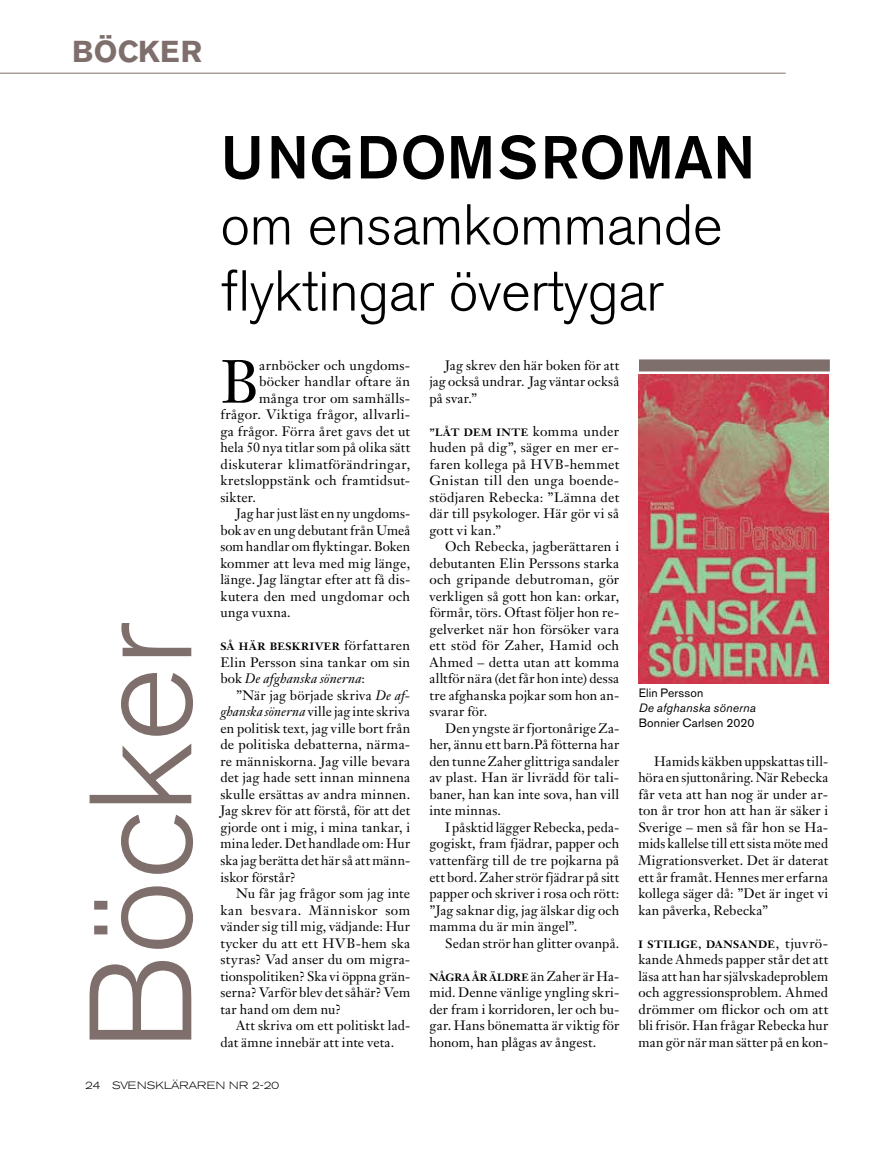
<style>
.page{position:relative;width:893px;height:1149px;background:#fff}
.page>*{position:absolute;margin:0;border:0;box-sizing:border-box;transform-origin:0 0}
.t1{font:300 144.15px "Akzidenz Grotesk BE";color:#7e6f6c}
.t2{font:500 60px "Akzidenz Grotesk BE";color:#000}
.t3{font:59.85px "Janson Text";color:#000}
.t4{font:300 57px/66px "Akzidenz Grotesk BE";letter-spacing:-.01em;color:#000}
.t5{font:700 30px "Akzidenz Grotesk BE";letter-spacing:.02em;color:#7e6f6c}
.t6{font:13.5px/16.5px "Janson Text";letter-spacing:.015em;color:#000;text-align:justify}
.t7{font:13.5px "Janson Text";letter-spacing:.035em;color:#000}
.t8{font:12px "Akzidenz Grotesk BE";letter-spacing:.015em;color:#000}
.t9{font:italic 12px "Akzidenz Grotesk BE";letter-spacing:.015em;color:#000}
.t10{font:700 10.5px "Janson Text";letter-spacing:.05em;color:#000}
.t11{font:700 10.5px "Janson Text";letter-spacing:.07em;color:#000}
.t12{font:700 10.5px "Janson Text";letter-spacing:.02em;color:#000}
.t13{font:300 expanded 10.5px "Akzidenz Grotesk BE";color:#000}
.s1{font-weight:400;font-size:13.5px}
.s2{font-style:italic}
</style>
<div class="page">
<hr style="left:0;top:73px;width:786px;height:1px;background:#7e6f6c">
<div style="left:639px;top:359px;width:191px;height:12px;background:#7e6f6c"></div>
<img style="left:639px;top:375px;width:190px;height:308px">
<h3 class="t5" style="left:72px;top:35px;width:132px">BÖCKER</h3>
<h1 class="t1" style="left:61px;top:1050px;width:430px;rotate:-90deg">Böcker</h1>
<h2 class="t2" style="left:220px;top:121px;width:537px">UNGDOMSROMAN</h2>
<h3 class="t4" style="left:220px;top:193px;width:504px">om ensamkommande flyktingar övertygar</h3>
<h3 class="t3" style="left:220px;top:344px;width:40px">B</h3>
<p class="t6" style="left:259px;top:356px;width:153px">arnböcker och ungdoms-</p>
<p class="t6" style="left:259px;top:373px;width:153px">böcker handlar oftare än</p>
<p class="t6" style="left:259px;top:389px;width:153px">många tror om samhälls-</p>
<p class="t6" style="left:220px;top:406px;width:191px">frågor. Viktiga frågor, allvarli-</p>
<p class="t6" style="left:220px;top:422px;width:191px">ga frågor. Förra året gavs det ut</p>
<p class="t6" style="left:220px;top:439px;width:191px">hela 50 nya titlar som på olika sätt</p>
<p class="t7" style="left:220px;top:455px;width:191px">diskuterar klimatförändringar,</p>
<p class="t6" style="left:220px;top:472px;width:191px">kretsloppstänk och framtidsut-</p>
<p class="t6" style="left:220px;top:488px;width:37px">sikter.</p>
<p class="t6" style="left:236px;top:505px;width:176px">Jag har just läst en ny ungdoms-</p>
<p class="t6" style="left:220px;top:521px;width:191px">bok av en ung debutant från Umeå</p>
<p class="t6" style="left:220px;top:538px;width:191px">som handlar om flyktingar. Boken</p>
<p class="t6" style="left:220px;top:554px;width:191px">kommer att leva med mig länge,</p>
<p class="t6" style="left:220px;top:571px;width:191px">länge. Jag längtar efter att få dis-</p>
<p class="t6" style="left:220px;top:587px;width:191px">kutera den med ungdomar och</p>
<p class="t7" style="left:220px;top:604px;width:72px">unga vuxna.</p>
<p class="t11" style="left:220px;top:639px;width:191px">SÅ HÄR BESKRIVER <span class="s1">författaren</span></p>
<p class="t6" style="left:220px;top:653px;width:191px">Elin Persson sina tankar om sin bok <span class="s2">De afghanska sönerna</span>:</p>
<p class="t6" style="left:220px;top:686px;width:191px;text-indent:16px">”När jag började skriva <span class="s2">De af&shy;ghanska sönerna</span> ville jag inte skriva en politisk text, jag ville bort från de politiska debatterna, närma&shy;re människorna. Jag ville bevara det jag hade sett innan minnena skulle ersättas av andra minnen.<br>Jag skrev för att förstå, för att det gjorde ont i mig, i mina tankar, i mina leder. Det handlade om: Hur ska jag berätta det här så att männ&shy;iskor förstår?</p>
<p class="t6" style="left:220px;top:884px;width:191px;text-indent:16px">Nu får jag frågor som jag inte kan besvara. Människor som vänder sig till mig, vädjande: Hur tycker du att ett HVB-hem ska styras? Vad anser du om migra&shy;tionspolitiken? Ska vi öppna grän&shy;serna? Varför blev det såhär? Vem tar hand om dem nu?</p>
<p class="t6" style="left:220px;top:1016px;width:191px;text-indent:16px">Att skriva om ett politiskt lad&shy;dat ämne innebär att inte veta.</p>
<p class="t6" style="left:429px;top:356px;width:191px;text-indent:16px">Jag skrev den här boken för att jag också undrar. Jag väntar också på svar.”</p>
<p class="t10" style="left:429px;top:425px;width:191px">”LÅT DEM INTE <span class="s1">komma under</span></p>
<p class="t6" style="left:429px;top:439px;width:191px">huden på dig”, säger en mer er&shy;faren kollega på HVB-hemmet Gnistan till den unga boende&shy;stödjaren Rebecka: ”Lämna det där till psykologer. Här gör vi så gott vi kan.”</p>
<p class="t6" style="left:429px;top:538px;width:191px;text-indent:16px">Och Rebecka, jagberättaren i debutanten Elin Perssons starka och gripande debutroman, gör verkligen så gott hon kan: orkar, förmår, törs. Oftast följer hon re&shy;gelverket när hon försöker vara ett stöd för Zaher, Hamid och Ahmed – detta utan att komma alltför nära (det får hon inte) dessa tre afghanska pojkar som hon an&shy;svarar för.</p>
<p class="t6" style="left:429px;top:719px;width:191px;text-indent:16px">Den yngste är fjortonårige Za&shy;her, ännu ett barn.På fötterna har den tunne Zaher glittriga sandaler av plast. Han är livrädd för tali&shy;baner, han kan inte sova, han vill inte minnas.</p>
<p class="t6" style="left:429px;top:818px;width:191px;text-indent:16px">I påsktid lägger Rebecka, peda&shy;gogiskt, fram fjädrar, papper och vattenfärg till de tre pojkarna på ett bord. Zaher strör fjädrar på sitt papper och skriver i rosa och rött: ”Jag saknar dig, jag älskar dig och mamma du är min ängel”.</p>
<p class="t6" style="left:445px;top:934px;width:176px">Sedan strör han glitter ovanpå.</p>
<p class="t12" style="left:429px;top:969px;width:191px">NÅGRA ÅR ÄLDRE <span class="s1">än Zaher är Ha-</span></p>
<p class="t6" style="left:429px;top:983px;width:191px">mid. Denne vänlige yngling skri&shy;der fram i korridoren, ler och bu&shy;gar. Hans bönematta är viktig för honom, han plågas av ångest.</p>
<p class="t8" style="left:639px;top:685px;width:66px">Elin Persson</p>
<p class="t9" style="left:639px;top:700px;width:119px">De afghanska sönerna</p>
<p class="t8" style="left:639px;top:715px;width:117px">Bonnier Carlsen 2020</p>
<p class="t6" style="left:638px;top:752px;width:191px;text-indent:16px">Hamids käkben uppskattas till&shy;höra en sjuttonåring. När Rebecka får veta att han nog är under ar&shy;ton år tror hon att han är säker i Sverige – men så får hon se Ha&shy;mids kallelse till ett sista möte med Migrationsverket. Det är daterat ett år framåt. Hennes mer erfarna kollega säger då: ”Det är inget vi kan påverka, Rebecka”</p>
<p class="t10" style="left:638px;top:936px;width:191px">I STILIGE, DANSANDE<span class="s1">, tjuvrö-</span></p>
<p class="t6" style="left:638px;top:950px;width:191px">kande Ahmeds papper står det att läsa att han har självskadeproblem och aggressionsproblem. Ahmed drömmer om flickor och om att bli frisör. Han frågar Rebecka hur man gör när man sätter på en kon-</p>
<p class="t13" style="left:85px;top:1078px;width:196px">24 SVENSKLÄRAREN NR 2-20</p>
</div>
